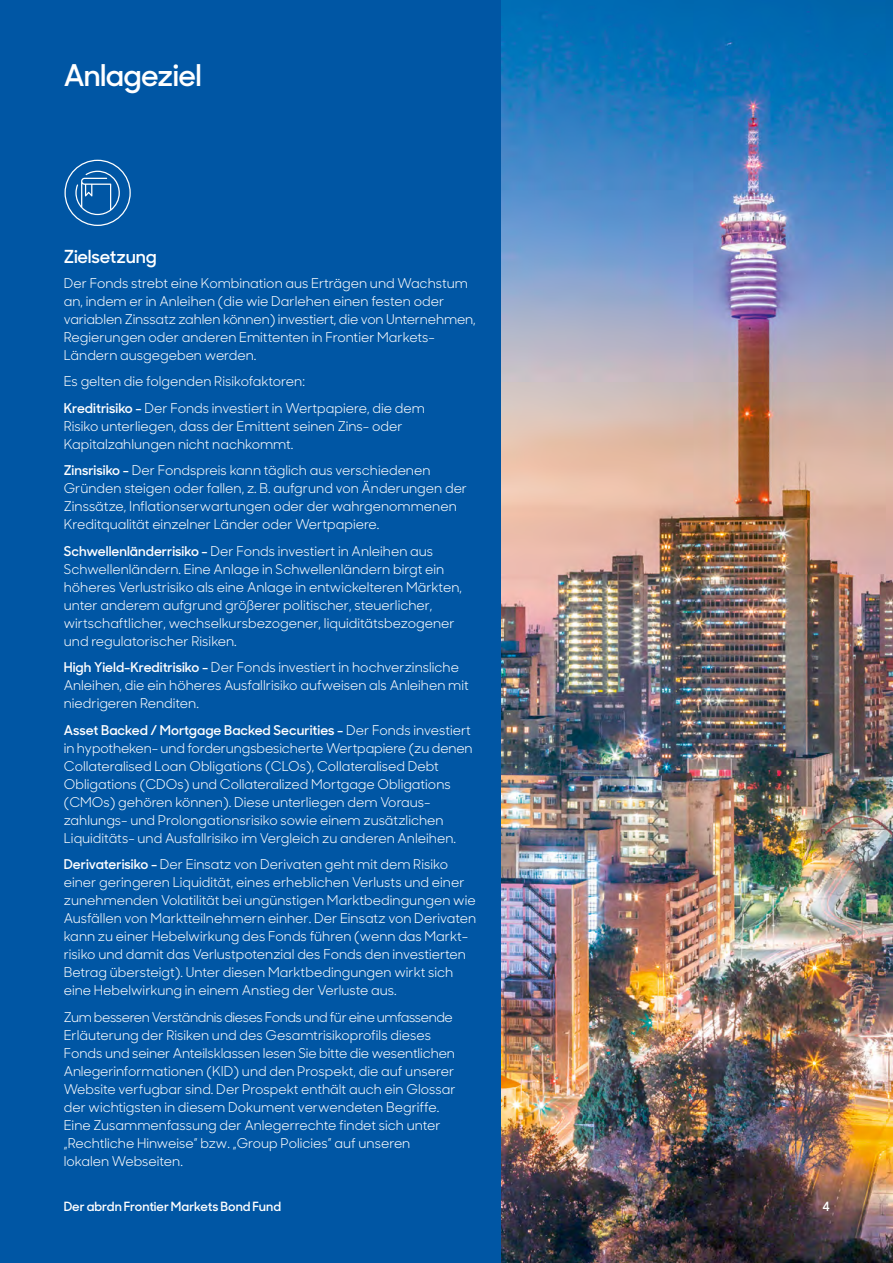
<style>
.page{position:relative;width:893px;height:1263px;background:#0056a4}
.page>*{position:absolute;margin:0;border:0;box-sizing:border-box;transform-origin:0 0}
.t1{font:600 30px "Sharp Sans Display No 1";letter-spacing:-.02em;color:#fff}
.t2{font:600 18px "Sharp Sans Display No 1";letter-spacing:-.01em;color:#fff}
.t3{font:13.5px/18px "Sharp Sans Display No 1";color:#fff}
.t4{font:600 12.75px "Sharp Sans Display No 1";color:#fff}
.s1{font-weight:600}
</style>
<div class="page">
<img style="left:502px;top:0;width:391px;height:1263px">
<svg style="left:64px;top:160px;width:67px;height:66px"></svg>
<h1 class="t1" style="left:64px;top:52px;width:139px">Anlageziel</h1>
<h2 class="t2" style="left:64px;top:243px;width:94px">Zielsetzung</h2>
<p class="t3" style="left:64px;top:273px;width:414px">Der Fonds strebt eine Kombination aus Erträgen und Wachstum an, indem er in Anleihen (die wie Darlehen einen festen oder variablen Zinssatz zahlen können) investiert, die von Unternehmen, Regierungen oder anderen Emittenten in Frontier Markets-Ländern ausgegeben werden.</p>
<p class="t3" style="left:64px;top:367px;width:363px;line-height:26.5px">Es gelten die folgenden Risikofaktoren:<br><span class="s1">Kreditrisiko -</span> Der Fonds investiert in Wertpapiere, die dem</p>
<p class="t3" style="left:64px;top:416px;width:340px">Risiko unterliegen, dass der Emittent seinen Zins- oder<br>Kapitalzahlungen nicht nachkommt.</p>
<p class="t3" style="left:64px;top:460px;width:405px"><span class="s1">Zinsrisiko -</span> Der Fondspreis kann täglich aus verschiedenen Gründen steigen oder fallen, z. B. aufgrund von Änderungen der Zinssätze, Inflationserwartungen oder der wahrgenom menen Kreditqualität einzelner Länder oder Wertpapiere.</p>
<p class="t3" style="left:64px;top:541px;width:400px"><span class="s1">Schwellenländerrisiko -</span> Der Fonds investiert in Anleihen aus Schwellenländern. Eine Anlage in Schwellenländern birgt ein höheres Verlustrisiko als eine Anlage in entwickelteren Märkten, unter anderem aufgrund größerer politischer, steuerlicher, wirtschaftlicher, wechselkursbezogener, liquiditätsbezogener und regulatorischer Risiken.</p>
<p class="t3" style="left:64px;top:657px;width:407px"><span class="s1">High Yield-Kreditrisiko -</span> Der Fonds investiert in hochverzins liche<br>Anleihen, die ein höheres Ausfallrisiko aufweisen als Anleihen mit niedrigeren Renditen.</p>
<p class="t3" style="left:64px;top:720px;width:410px"><span class="s1">Asset Backed / Mortgage Backed Securities -</span> Der Fonds investiert in hypotheken- und forderungsbesicherte Wertpapiere (zu denen Collateralised Loan Obligations (CLOs), Collateralised Debt Obligations (CDOs) und Collateralized Mortgage Obligations (CMOs) gehören können). Diese unterliegen dem Voraus&shy;zahlungs- und Prolongationsrisiko sowie einem zusätzlichen Liquiditäts- und Ausfallrisiko im Vergleich zu anderen Anleihen.</p>
<p class="t3" style="left:64px;top:854px;width:414px"><span class="s1">Derivaterisiko -</span> Der Einsatz von Derivaten geht mit dem Risiko einer geringeren Liquidität, eines erheblichen Verlusts und einer zunehmenden Volatilität bei ungünstigen Marktbedingungen wie Ausfällen von Marktteilnehmern einher. Der Einsatz von Derivaten kann zu einer Hebelwirkung des Fonds führen (wenn das Markt&shy;risiko und damit das Verlustpotenzial des Fonds den investierten Betrag übersteigt). Unter diesen Marktbedingungen wirkt sich eine Hebelwirkung in einem Anstieg der Verluste aus.</p>
<p class="t3" style="left:64px;top:1007px;width:393px">Zum besseren Verständnis dieses Fonds und für eine umfassende Erläuterung der Risiken und des Gesamtrisikoprofils dieses Fonds und seiner Anteilsklassen lesen Sie bitte die wesentlichen Anleger informationen (KID) und den Prospekt, die auf unserer Website verfugbar sind. Der Prospekt enthält auch ein Glossar der wichtigsten in diesem Dokument verwendeten Begriffe.<br>Eine Zusammenfassung der Anlegerrechte findet sich unter „Rechtliche Hinweise‟ bzw. „Group Policies‟ auf unseren lokalen Webseiten.</p>
<p class="t4" style="left:64px;top:1196px;width:219px">Der abrdn Frontier Markets Bond Fund</p>
<p class="t4" style="left:822px;top:1196px;width:9px">4</p>
</div>
